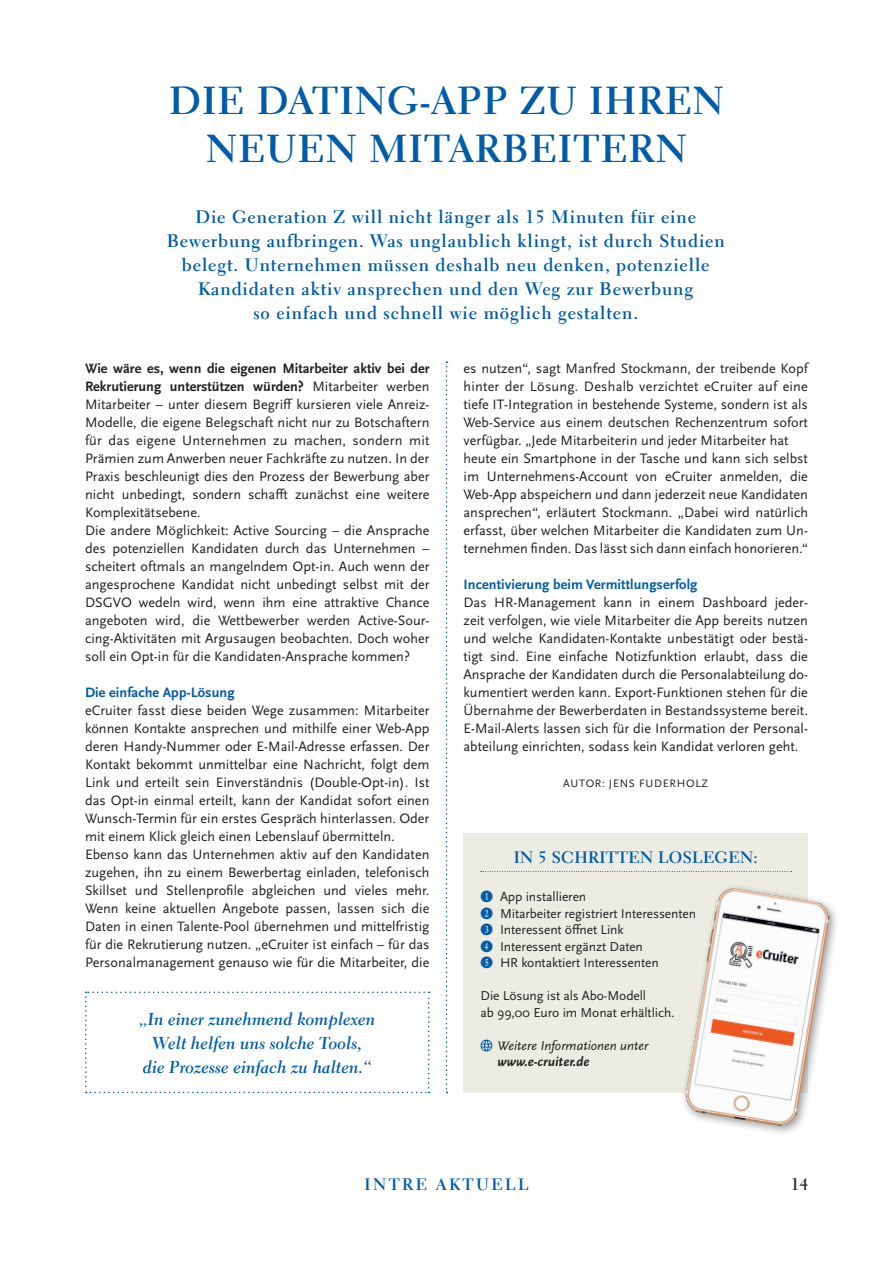
<style>
.page{position:relative;width:893px;height:1263px;background:#fff}
.page>*{position:absolute;margin:0;border:0;box-sizing:border-box;transform-origin:0 0}
.Story___Healine{font:700 39px/48px "Electra LT Std";letter-spacing:.03em;color:#015ba7;text-align:center}
.Story___Teaser{font:700 18px/24px "Electra LT Std";letter-spacing:.05em;color:#015ba7;text-align:center}
.t1{font:17.25px/24px "Electra LT Std Bold Cursive";color:#015ba7;text-align:center}
.Infokasten___Übersch{font:700 16.5px "Electra LT Std";letter-spacing:.02em;color:#015ba7}
.photo___titel{font:700 16.5px "Electra LT Std";letter-spacing:.15em;color:#015ba7}
.t2{font:700 16.5px "Electra LT Std";color:#231f20}
.Story___Fließtext{font:14.25px/18px "Scala Sans Pro";color:#231f20;text-align:justify}
.Story___Fließtext-2{font:700 14.25px "Scala Sans Pro";letter-spacing:.005em;color:#015ba7}
.Story___Infokasten_F{font:13.5px/16.5px "Scala Sans Pro";letter-spacing:-.005em;color:#231f20}
.Story___Infokasten_F-2{font:italic 13.5px/16.2px "Scala Sans Pro";color:#231f20}
.Story___Autor{font:11.25px "Scala Sans Pro";letter-spacing:.06em;color:#231f20}
.s1{font-weight:700}
.s2{font-family:"Numberpile";color:#015ba7}
</style>
<div class="page">
<svg style="left:85px;top:991px;width:345px;height:102px"></svg>
<svg style="left:446px;top:361px;width:1px;height:732px"></svg>
<div style="left:463px;top:833px;width:345px;height:260px;background:#ecece3"></div>
<svg style="left:481px;top:871px;width:310px;height:1px"></svg>
<svg style="left:480px;top:1040px;width:12px;height:11px"></svg>
<div style="left:680px;top:883px;width:160px;height:253px;background:#231f20;opacity:.45"></div>
<img style="left:682px;top:886px;width:150px;height:242px">
<p class="Story___Healine" style="left:169px;top:77px;width:556px">DIE DATING-APP ZU IHREN<br>NEUEN MITARBEITERN</p>
<p class="Story___Teaser" style="left:167px;top:205px;width:560px">Die Generation Z will nicht länger als 15 Minuten für eine Bewerbung aufbringen. Was unglaublich klingt, ist durch Studien belegt. Unternehmen müssen deshalb neu denken, potenzielle Kandidaten aktiv ansprechen und den Weg zur Bewerbung<br>so einfach und schnell wie möglich gestalten.</p>
<p class="Story___Fließtext" style="left:85px;top:359px;width:346px"><span class="s1">Wie wäre es, wenn die eigenen Mitarbeiter aktiv bei der Rekrutierung unterstützen würden?</span> Mitarbeiter werben Mitarbeiter – unter diesem Begriff kursieren viele Anreiz-Modelle, die eigene Belegschaft nicht nur zu Botschaftern für das eigene Unternehmen zu machen, sondern mit Prämien zum Anwerben neuer Fachkräfte zu nutzen. In der Praxis beschleunigt dies den Prozess der Bewerbung aber nicht unbedingt, sondern schafft zunächst eine weitere Komplexitätsebene.</p>
<p class="Story___Fließtext" style="left:85px;top:521px;width:346px">Die andere Möglichkeit: Active Sourcing – die Ansprache des potenziellen Kandidaten durch das Unternehmen – scheitert oftmals an mangelndem Opt-in. Auch wenn der angesprochene Kandidat nicht unbedingt selbst mit der DSGVO wedeln wird, wenn ihm eine attraktive Chance angeboten wird, die Wettbewerber werden Active-Sour&shy;cing-Aktivitäten mit Argusaugen beobachten. Doch woher soll ein Opt-in für die Kandidaten-Ansprache kommen?</p>
<p class="Story___Fließtext-2" style="left:85px;top:684px;width:151px">Die einfache App-Lösung</p>
<p class="Story___Fließtext" style="left:85px;top:701px;width:346px">eCruiter fasst diese beiden Wege zusammen: Mitarbeiter können Kontakte ansprechen und mithilfe einer Web-App deren Handy-Nummer oder E-Mail-Adresse erfassen. Der Kontakt bekommt unmittelbar eine Nachricht, folgt dem Link und erteilt sein Einverständnis (Double-Opt-in). Ist das Opt-in einmal erteilt, kann der Kandidat sofort einen Wunsch-Termin für ein erstes Gespräch hinterlassen. Oder mit einem Klick gleich einen Lebenslauf übermitteln.</p>
<p class="Story___Fließtext" style="left:85px;top:845px;width:346px">Ebenso kann das Unternehmen aktiv auf den Kandidaten zugehen, ihn zu einem Bewerbertag einladen, telefonisch Skillset und Stellenprofile abgleichen und vieles mehr.<br>Wenn keine aktuellen Angebote passen, lassen sich die Daten in einen Talente-Pool übernehmen und mittelfristig für die Rekrutierung nutzen. „eCruiter ist einfach – für das Personalmanagement genauso wie für die Mitarbeiter, die</p>
<p class="t1" style="left:139px;top:1007px;width:238px">„In einer zunehmend komplexen<br>Welt helfen uns solche Tools,<br>die Prozesse einfach zu halten.“</p>
<p class="Story___Fließtext" style="left:463px;top:359px;width:346px">es nutzen“, sagt Manfred Stockmann, der treibende Kopf hinter der Lösung. Deshalb verzichtet eCruiter auf eine tiefe IT-Integration in bestehende Systeme, sondern ist als Web-Service aus einem deutschen Rechenzentrum sofort verfügbar. „Jede Mitarbeiterin und jeder Mitarbeiter hat</p>
<p class="Story___Fließtext" style="left:463px;top:449px;width:346px">heute ein Smartphone in der Tasche und kann sich selbst im Unternehmens-Account von eCruiter anmelden, die Web-App abspeichern und dann jederzeit neue Kandidaten ansprechen“, erläutert Stockmann. „Dabei wird natürlich erfasst, über welchen Mitarbeiter die Kandidaten zum Un&shy;ternehmen finden. Das lässt sich dann einfach honorieren.“</p>
<p class="Story___Fließtext-2" style="left:463px;top:576px;width:235px">Incentivierung beim Vermittlungserfolg</p>
<p class="Story___Fließtext" style="left:463px;top:593px;width:346px">Das HR-Management kann in einem Dashboard jeder&shy;zeit verfolgen, wie viele Mitarbeiter die App bereits nutzen und welche Kandidaten-Kontakte unbestätigt oder bestä&shy;tigt sind. Eine einfache Notizfunktion erlaubt, dass die Ansprache der Kandidaten durch die Personalabteilung do&shy;kumentiert werden kann. Export-Funktionen stehen für die Übernahme der Bewerberdaten in Bestandssysteme bereit.<br>E-Mail-Alerts lassen sich für die Information der Personal&shy;abteilung einrichten, sodass kein Kandidat verloren geht.</p>
<p class="Story___Autor" style="left:563px;top:777px;width:147px">AUTOR: JENS FUDERHOLZ</p>
<p class="Infokasten___Übersch" style="left:514px;top:847px;width:246px">IN 5 SCHRITTEN LOSLEGEN:</p>
<p class="Story___Infokasten_F" style="left:480px;top:889px;width:107px"><span class="s2">B</span> App installieren</p>
<p class="Story___Infokasten_F" style="left:480px;top:905px;width:217px"><span class="s2">C</span> Mitarbeiter registriert Interessenten</p>
<p class="Story___Infokasten_F" style="left:480px;top:922px;width:145px"><span class="s2">D</span> Interessent öffnet Link</p>
<p class="Story___Infokasten_F" style="left:480px;top:938px;width:164px"><span class="s2">E</span> Interessent ergänzt Daten</p>
<p class="Story___Infokasten_F" style="left:480px;top:955px;width:180px"><span class="s2">F</span> HR kontaktiert Interessenten</p>
<p class="Story___Infokasten_F" style="left:480px;top:988px;width:195px">Die Lösung ist als Abo-Modell<br>ab 99,00 Euro im Monat erhältlich.</p>
<p class="Story___Infokasten_F-2" style="left:497px;top:1037px;width:152px">Weitere Informationen unter <span class="s1">www.e-cruiter.de</span></p>
<p class="photo___titel" style="left:365px;top:1174px;width:165px">INTRE AKTUELL</p>
<p class="t2" style="left:791px;top:1174px;width:19px">14</p>
</div>
